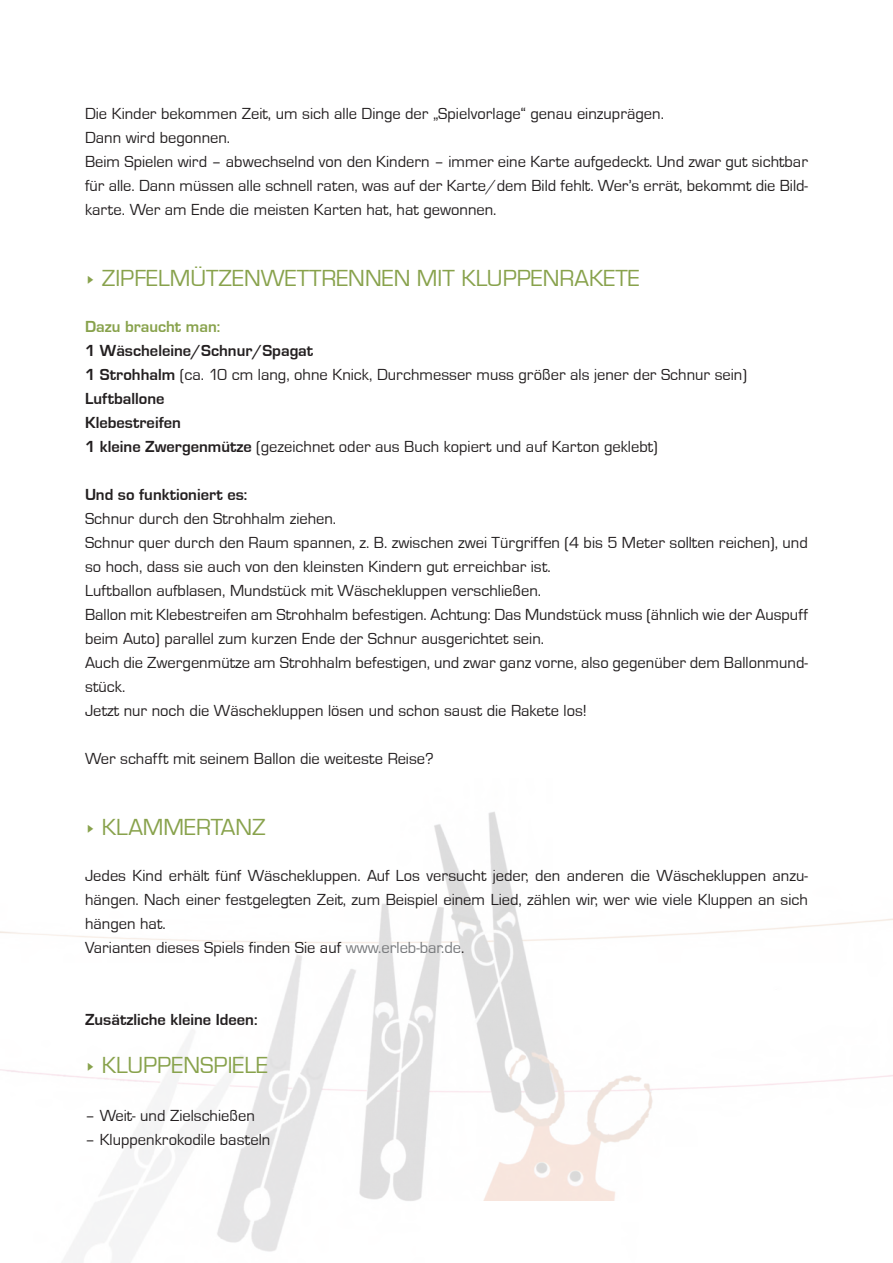
<style>
.page{position:relative;width:893px;height:1263px;background:#fff}
.page>*{position:absolute;margin:0;border:0;box-sizing:border-box;transform-origin:0 0}
.t1{font:24px "Eurostile T";color:#88a24c}
.t2{font:16.5px/24px "Eurostile T";color:#231f20}
.t3{font:700 16.5px "Eurostile T";color:#231f20}
.t4{font:700 16.5px "Eurostile T";color:#88a24c}
.s1{font-weight:700}
.s2{color:#76787b}
</style>
<div class="page">
<img style="left:0;top:812px;width:893px;height:451px">
<div style="left:620px;top:1204px;width:230px;height:17px;background:#fff"></div>
<div style="left:425px;top:1201px;width:196px;height:61px;background:#fff"></div>
<svg style="left:88px;top:824px;width:5px;height:8px"></svg>
<svg style="left:88px;top:1063px;width:5px;height:8px"></svg>
<p class="t2" style="left:85px;top:102px;width:724px">Die Kinder bekommen Zeit, um sich alle Dinge der „Spielvorlage“ genau einzuprägen.<br>Dann wird begonnen.<br>Beim Spielen wird – abwechselnd von den Kindern – immer eine Karte aufgedeckt. Und zwar gut sichtbar für alle. Dann müssen alle schnell raten, was auf der Karte/dem Bild fehlt. Wer’s errät, bekommt die Bild&shy;karte. Wer am Ende die meisten Karten hat, hat gewonnen.</p>
<h1 class="t1" style="left:102px;top:265px;width:540px">ZIPFELMÜTZENWETTRENNEN MIT KLUPPENRAKETE</h1>
<p class="t4" style="left:85px;top:317px;width:137px">Dazu braucht man:</p>
<p class="t2" style="left:85px;top:339px;width:663px"><span class="s1">1 Wäscheleine/Schnur/Spagat<br>1 Strohhalm</span> (ca. 10 cm lang, ohne Knick, Durchmesser muss größer als jener der Schnur sein)<br><span class="s1">Luftballone<br>Klebestreifen<br>1 kleine Zwergenmütze</span> (gezeichnet oder aus Buch kopiert und auf Karton geklebt)</p>
<p class="t3" style="left:85px;top:486px;width:164px">Und so funktioniert es:</p>
<p class="t2" style="left:85px;top:507px;width:724px">Schnur durch den Strohhalm ziehen.<br>Schnur quer durch den Raum spannen, z. B. zwischen zwei Türgriffen (4 bis 5 Meter sollten reichen), und so hoch, dass sie auch von den kleinsten Kindern gut erreichbar ist.<br>Luftballon aufblasen, Mundstück mit Wäschekluppen verschließen.<br>Ballon mit Klebestreifen am Strohhalm befestigen. Achtung: Das Mundstück muss (ähnlich wie der Auspuff beim Auto) parallel zum kurzen Ende der Schnur ausgerichtet sein.<br>Auch die Zwergenmütze am Strohhalm befestigen, und zwar ganz vorne, also gegenüber dem Ballonmund&shy;stück.<br>Jetzt nur noch die Wäschekluppen lösen und schon saust die Rakete los!</p>
<p class="t2" style="left:85px;top:747px;width:350px">Wer schafft mit seinem Ballon die weiteste Reise?</p>
<h1 class="t1" style="left:102px;top:814px;width:165px">KLAMMERTANZ</h1>
<p class="t2" style="left:85px;top:864px;width:724px">Jedes Kind erhält fünf Wäschekluppen. Auf Los versucht jeder, den anderen die Wäschekluppen anzu&shy;hängen. Nach einer festgelegten Zeit, zum Beispiel einem Lied, zählen wir, wer wie viele Kluppen an sich hängen hat.<br>Varianten dieses Spiels finden Sie auf <span class="s2">www.erleb-bar.de</span>.</p>
<p class="t3" style="left:85px;top:1010px;width:174px">Zusätzliche kleine Ideen:</p>
<h1 class="t1" style="left:102px;top:1052px;width:168px">KLUPPENSPIELE</h1>
<p class="t2" style="left:85px;top:1104px;width:171px">– Weit- und Zielschießen</p>
<p class="t2" style="left:85px;top:1128px;width:187px">– Kluppenkrokodile basteln</p>
</div>
